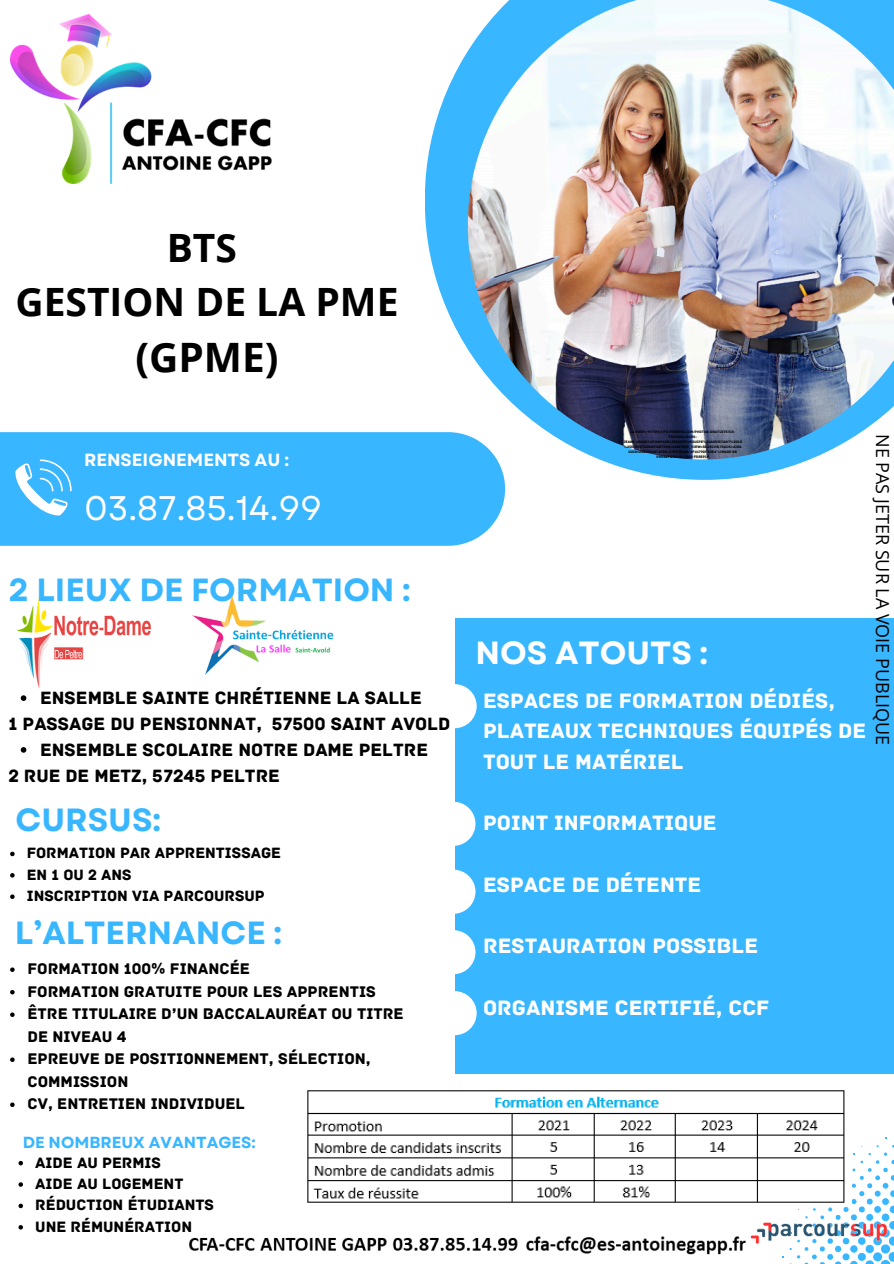
<style>
.page{position:relative;width:894px;height:1264px;background:#fff}
.page>*{position:absolute;margin:0;border:0;box-sizing:border-box;transform-origin:0 0}
.t1{font:700 40.5px "Open Sans";color:#000}
.t2{font:700 39px/54px "Open Sans";color:#000;text-align:center}
.t3{font:34.05px "Garet";color:#fff}
.t4{font:700 32.1px "Garet";color:#38b6ff}
.t5{font:700 32.1px "Garet";color:#fff}
.t6{font:700 31.95px "Garet";color:#38b6ff}
.t7{font:21.9px/30.8px "Archive";color:#fff}
.t8{font:18.75px "Archive";color:#000}
.t9{font:18px "Open Sans";color:#000}
.t10{font:700 17.55px "Garet";color:#fff}
.t11{font:16.2px/22.5px "Archive";color:#000}
.t12{font:700 16.05px "Garet";color:#38b6ff}
.t13{font:15.75px "Archive";color:#000}
.t14{font:3.6px/5.1px "Archive";color:#000;text-align:center}
</style>
<div class="page">
<div style="left:0;top:432px;width:505px;height:114px;background:#38b6ff"></div>
<svg style="left:424px;top:52px;width:387px;height:428px;fill:#38b6ff"></svg>
<img style="left:467px;top:0;width:426px;height:459px">
<div style="left:454px;top:618px;width:439px;height:455px;background:#38b6ff"></div>
<svg style="left:15px;top:459px;width:56px;height:56px"></svg>
<svg style="left:790px;top:1145px;width:103px;height:119px"></svg>
<img style="left:11px;top:15px;width:261px;height:169px">
<div style="left:432px;top:684px;width:44px;height:44px;background:#fff;border-radius:50%"></div>
<div style="left:431px;top:801px;width:44px;height:44px;background:#fff;border-radius:50%"></div>
<div style="left:432px;top:991px;width:44px;height:44px;background:#fff;border-radius:50%"></div>
<div style="left:431px;top:930px;width:44px;height:44px;background:#fff;border-radius:50%"></div>
<div style="left:431px;top:869px;width:44px;height:44px;background:#fff;border-radius:50%"></div>
<img style="left:189px;top:1236px;width:555px;height:19px">
<img style="left:17px;top:596px;width:134px;height:93px">
<img style="left:192px;top:595px;width:142px;height:80px">
<img style="left:307px;top:1090px;width:544px;height:115px">
<svg style="left:21px;top:695px;width:5px;height:6px"></svg>
<svg style="left:21px;top:747px;width:5px;height:5px"></svg>
<svg style="left:10px;top:967px;width:5px;height:4px"></svg>
<svg style="left:10px;top:990px;width:5px;height:4px"></svg>
<svg style="left:10px;top:1012px;width:5px;height:4px"></svg>
<svg style="left:10px;top:1057px;width:5px;height:4px"></svg>
<svg style="left:10px;top:1102px;width:5px;height:4px"></svg>
<svg style="left:18px;top:1160px;width:5px;height:5px"></svg>
<svg style="left:18px;top:1182px;width:5px;height:4px"></svg>
<svg style="left:18px;top:1203px;width:5px;height:5px"></svg>
<svg style="left:18px;top:1225px;width:5px;height:4px"></svg>
<svg style="left:10px;top:851px;width:5px;height:5px"></svg>
<svg style="left:10px;top:873px;width:5px;height:4px"></svg>
<svg style="left:10px;top:894px;width:5px;height:5px"></svg>
<img style="left:744px;top:1205px;width:148px;height:53px">
<p class="t2" style="left:15px;top:220px;width:384px">BTS<br>GESTION DE LA PME</p>
<p class="t1" style="left:135px;top:329px;width:144px">(GPME)</p>
<p class="t10" style="left:84px;top:447px;width:207px">RENSEIGNEMENTS AU :</p>
<h2 class="t3" style="left:84px;top:484px;width:239px">03.87.85.14.99</h2>
<h3 class="t6" style="left:8px;top:567px;width:403px">2 LIEUX DE FORMATION :</h3>
<h4 class="t8" style="left:40px;top:687px;width:383px">ENSEMBLE SAINTE CHRÉTIENNE LA SALLE</h4>
<h4 class="t8" style="left:8px;top:713px;width:443px">1 PASSAGE DU PENSIONNAT, 57500 SAINT AVOLD</h4>
<h4 class="t8" style="left:40px;top:738px;width:389px">ENSEMBLE SCOLAIRE NOTRE DAME PELTRE</h4>
<h4 class="t8" style="left:8px;top:764px;width:273px">2 RUE DE METZ, 57245 PELTRE</h4>
<h6 class="t4" style="left:15px;top:796px;width:147px">CURSUS:</h6>
<p class="t13" style="left:27px;top:844px;width:256px">FORMATION PAR APPRENTISSAGE</p>
<p class="t13" style="left:27px;top:865px;width:106px">EN 1 OU 2 ANS</p>
<p class="t13" style="left:27px;top:886px;width:239px">INSCRIPTION VIA PARCOURSUP</p>
<h2 class="t4" style="left:15px;top:909px;width:268px">L’ALTERNANCE :</h2>
<p class="t11" style="left:27px;top:957px;width:224px">FORMATION 100% FINANCÉE</p>
<p class="t11" style="left:27px;top:980px;width:350px">FORMATION GRATUITE POUR LES APPRENTIS</p>
<p class="t11" style="left:27px;top:1002px;width:377px">ÊTRE TITULAIRE D’UN BACCALAURÉAT OU TITRE<br>DE NIVEAU 4</p>
<h2 class="t11" style="left:27px;top:1047px;width:344px">EPREUVE DE POSITIONNEMENT, SÉLECTION,<br>COMMISSION</h2>
<p class="t11" style="left:27px;top:1092px;width:219px">CV, ENTRETIEN INDIVIDUEL</p>
<h2 class="t12" style="left:23px;top:1131px;width:234px">DE NOMBREUX AVANTAGES:</h2>
<p class="t13" style="left:35px;top:1153px;width:127px">AIDE AU PERMIS</p>
<p class="t13" style="left:35px;top:1174px;width:150px">AIDE AU LOGEMENT</p>
<p class="t13" style="left:35px;top:1195px;width:180px">RÉDUCTION ÉTUDIANTS</p>
<p class="t13" style="left:35px;top:1217px;width:158px">UNE RÉMUNÉRATION</p>
<p class="t14" style="left:630px;top:429px;width:107px">&lt;A HREF="HTTPS://FR.FREEPIK.COM/PHOTOS-GRATUITE/CO-<br>TRAVAILLEURS-</p>
<p class="t9" style="left:895px;top:434px;width:313px;rotate:90deg">NE PAS JETER SUR LA VOIE PUBLIQUE</p>
<p class="t14" style="left:623px;top:439px;width:120px">JEANS_856387.HTM#PAGE=3&amp;QUERY=EQUIPE%20ASSISTANT%20DE %20DIRECTION&amp;POSITION=24&amp;FROM_VIEW=SEARCH&amp;TRACK=AIS&amp; UUID=2CDCFEAF-272D-47E9-BCAB-4F4179DFE0E4"&gt;IMAGE DE PRESSFOTO&lt;/A&gt; SUR FREEPIK</p>
<p class="t5" style="left:475px;top:629px;width:234px">NOS ATOUTS :</p>
<h4 class="t7" style="left:483px;top:685px;width:384px">ESPACES DE FORMATION DÉDIÉS,<br>PLATEAUX TECHNIQUES ÉQUIPÉS DE<br>TOUT LE MATÉRIEL</h4>
<p class="t7" style="left:483px;top:808px;width:235px">POINT INFORMATIQUE</p>
<h6 class="t7" style="left:483px;top:869px;width:219px">ESPACE DE DÉTENTE</h6>
<p class="t7" style="left:483px;top:930px;width:276px">RESTAURATION POSSIBLE</p>
<p class="t7" style="left:483px;top:992px;width:288px">ORGANISME CERTIFIÉ, CCF</p>
</div>
